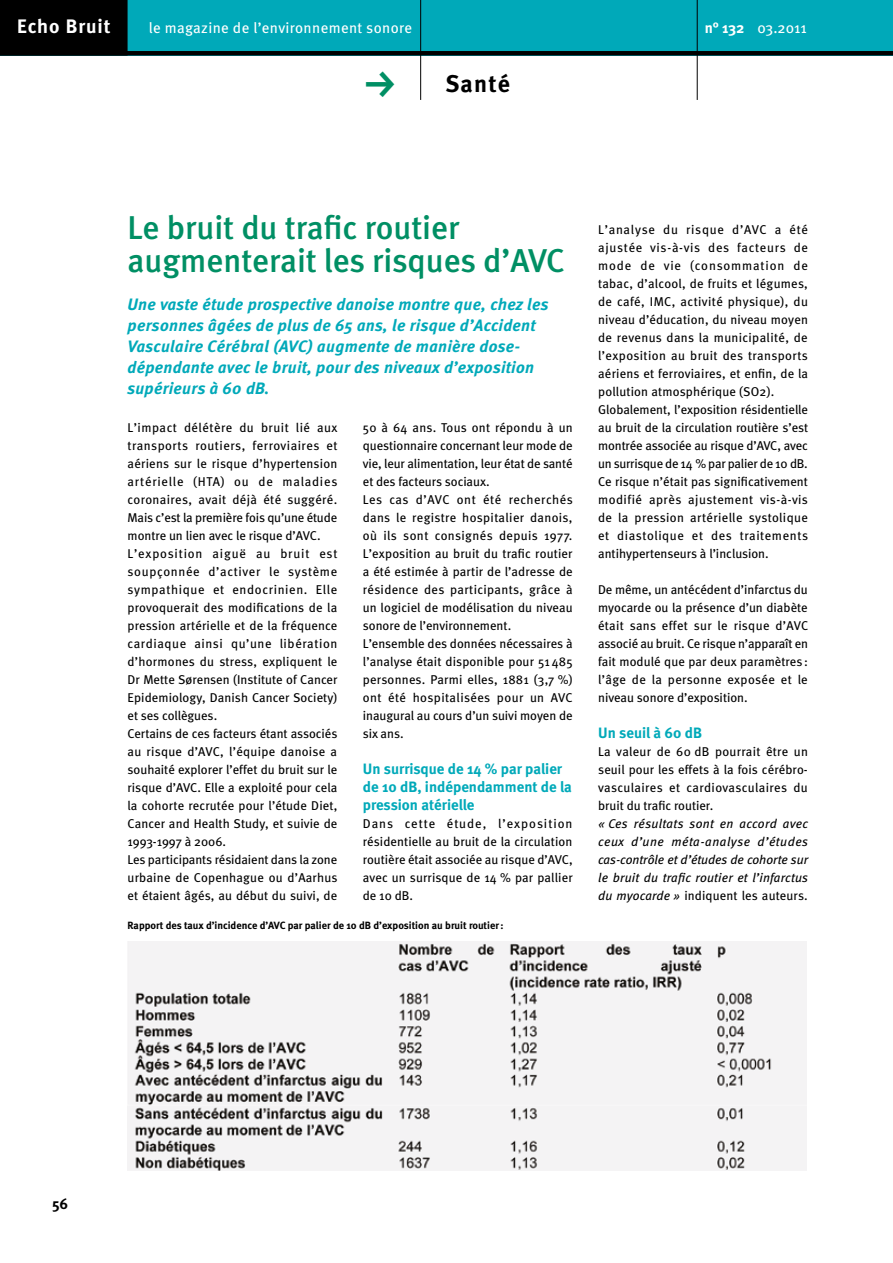
<style>
.page{position:relative;width:893px;height:1263px;background:#fff}
.page>*{position:absolute;margin:0;border:0;box-sizing:border-box;transform-origin:0 0}
.t1{font:45px "FF Dingbests";color:#008f64}
.t2{font:500 33px/33px "Meta";color:#008f64}
.t3{font:700 24px "Meta";letter-spacing:.05em;color:#000}
.t4{font:700 19.5px "Meta";letter-spacing:.05em;color:#fff}
.t5{font:italic 700 16.5px/21px "Meta";letter-spacing:.02em;color:#00a9b9}
.t6{font:700 15px/18px "Meta";color:#00a9b9}
.t7{font:15px "Meta";letter-spacing:.025em;color:#fff}
.t8{font:700 15px "Meta";color:#000}
.t9{font:12.75px/18px "Meta";letter-spacing:.015em;color:#000}
.t10{font:italic 12.75px/18px "Meta";letter-spacing:.01em;color:#000;text-align:justify}
.t11{font:700 10.5px "Meta";color:#000}
.s1{font-weight:700}
.s2{font-style:normal}
</style>
<div class="page">
<div style="left:0;top:0;width:893px;height:56px;background:#00a9b9"></div>
<div style="left:0;top:0;width:128px;height:56px;background:#000"></div>
<hr style="left:420px;top:0;width:1px;height:100px;background:#000">
<hr style="left:697px;top:0;width:1px;height:100px;background:#000">
<div style="left:0;top:51px;width:893px;height:5px;background:#000"></div>
<img style="left:128px;top:941px;width:679px;height:230px">
<h3 class="t4" style="left:17px;top:15px;width:95px">Echo Bruit</h3>
<p class="t7" style="left:705px;top:19px;width:104px"><span class="s1">n° 132</span> 03.2011</p>
<h1 class="t1" style="left:356px;top:101px;width:35px;rotate:-90deg">g</h1>
<h3 class="t3" style="left:445px;top:69px;width:66px">Santé</h3>
<p class="t7" style="left:149px;top:19px;width:265px">le magazine de l’environnement sonore</p>
<h2 class="t2" style="left:128px;top:210px;width:439px">Le bruit du trafic routier augmenterait les risques d’AVC</h2>
<p class="t5" style="left:128px;top:293px;width:422px">Une vaste étude prospective danoise montre que, chez les personnes âgées de plus de 65 ans, le risque d’Accident Vasculaire Cérébral (AVC) augmente de manière dose&shy;dépendante avec le bruit, pour des niveaux d’exposition supérieurs à 60 dB.</p>
<p class="t9" style="left:128px;top:418px;width:212px">L’impact délétère du bruit lié aux transports routiers, ferroviaires et aériens sur le risque d’hypertension artérielle (HTA) ou de maladies coronaires, avait déjà été suggéré.<br>Mais c’est la première fois qu’une étude montre un lien avec le risque d’AVC.<br>L’exposition aiguë au bruit est soupçonnée d’activer le système sympathique et endocrinien. Elle provoquerait des modifications de la pression artérielle et de la fréquence cardiaque ainsi qu’une libération d’hormones du stress, expliquent le Dr Mette Sørensen (Institute of Cancer Epidemiology, Danish Cancer Society) et ses collègues.<br>Certains de ces facteurs étant associés au risque d’AVC, l’équipe danoise a souhaité explorer l’effet du bruit sur le risque d’AVC. Elle a exploité pour cela la cohorte recrutée pour l’étude Diet, Cancer and Health Study, et suivie de 1993-1997 à 2006.<br>Les participants résidaient dans la zone urbaine de Copenhague ou d’Aarhus et étaient âgés, au début du suivi, de</p>
<p class="t9" style="left:363px;top:418px;width:211px">50 à 64 ans. Tous ont répondu à un questionnaire concernant leur mode de vie, leur alimentation, leur état de santé et des facteurs sociaux.<br>Les cas d’AVC ont été recherchés dans le registre hospitalier danois, où ils sont consignés depuis 1977.<br>L’exposition au bruit du trafic routier a été estimée à partir de l’adresse de résidence des participants, grâce à un logiciel de modélisation du niveau sonore de l’environnement.<br>L’ensemble des données nécessaires à l’analyse était disponible pour 51 485 personnes. Parmi elles, 1881 (3,7 %) ont été hospitalisées pour un AVC inaugural au cours d’un suivi moyen de six ans.</p>
<p class="t6" style="left:363px;top:760px;width:210px">Un surrisque de 14 % par palier de 10 dB, indépendamment de la pression atérielle</p>
<p class="t9" style="left:363px;top:814px;width:211px;text-align:justify">Dans cette étude, l’exposition résidentielle au bruit de la circulation routière était associée au risque d’AVC, avec un surrisque de 14 % par pallier de 10 dB.</p>
<p class="t11" style="left:128px;top:919px;width:377px">Rapport des taux d’incidence d’AVC par palier de 10 dB d’exposition au bruit routier:</p>
<p class="t9" style="left:598px;top:220px;width:211px">L’analyse du risque d’AVC a été ajustée vis-à-vis des facteurs de mode de vie (consommation de tabac, d’alcool, de fruits et légumes, de café, IMC, activité physique), du niveau d’éducation, du niveau moyen de revenus dans la municipalité, de l’exposition au bruit des transports aériens et ferroviaires, et enfin, de la pollution atmosphérique (SO2).<br>Globalement, l’exposition résidentielle au bruit de la circulation routière s’est montrée associée au risque d’AVC, avec un surrisque de 14 % par palier de 10 dB.<br>Ce risque n’était pas significativement modifié après ajustement vis-à-vis de la pression artérielle systolique et diastolique et des traitements antihypertenseurs à l’inclusion.</p>
<p class="t9" style="left:598px;top:580px;width:212px;text-align:justify">De même, un antécédent d’infarctus du myocarde ou la présence d’un diabète était sans effet sur le risque d’AVC associé au bruit. Ce risque n’apparaît en fait modulé que par deux paramètres : l’âge de la personne exposée et le niveau sonore d’exposition.</p>
<p class="t6" style="left:598px;top:724px;width:106px">Un seuil à 60 dB</p>
<p class="t9" style="left:598px;top:742px;width:211px;text-align:justify">La valeur de 60 dB pourrait être un seuil pour les effets à la fois cérébro&shy;vasculaires et cardiovasculaires du bruit du trafic routier.</p>
<p class="t10" style="left:598px;top:814px;width:212px">« Ces résultats sont en accord avec ceux d’une méta-analyse d’études cas-contrôle et d’études de cohorte sur le bruit du trafic routier et l’infarctus du myocarde » <span class="s2">indiquent les auteurs.</span></p>
<p class="t8" style="left:52px;top:1195px;width:18px">56</p>
</div>
